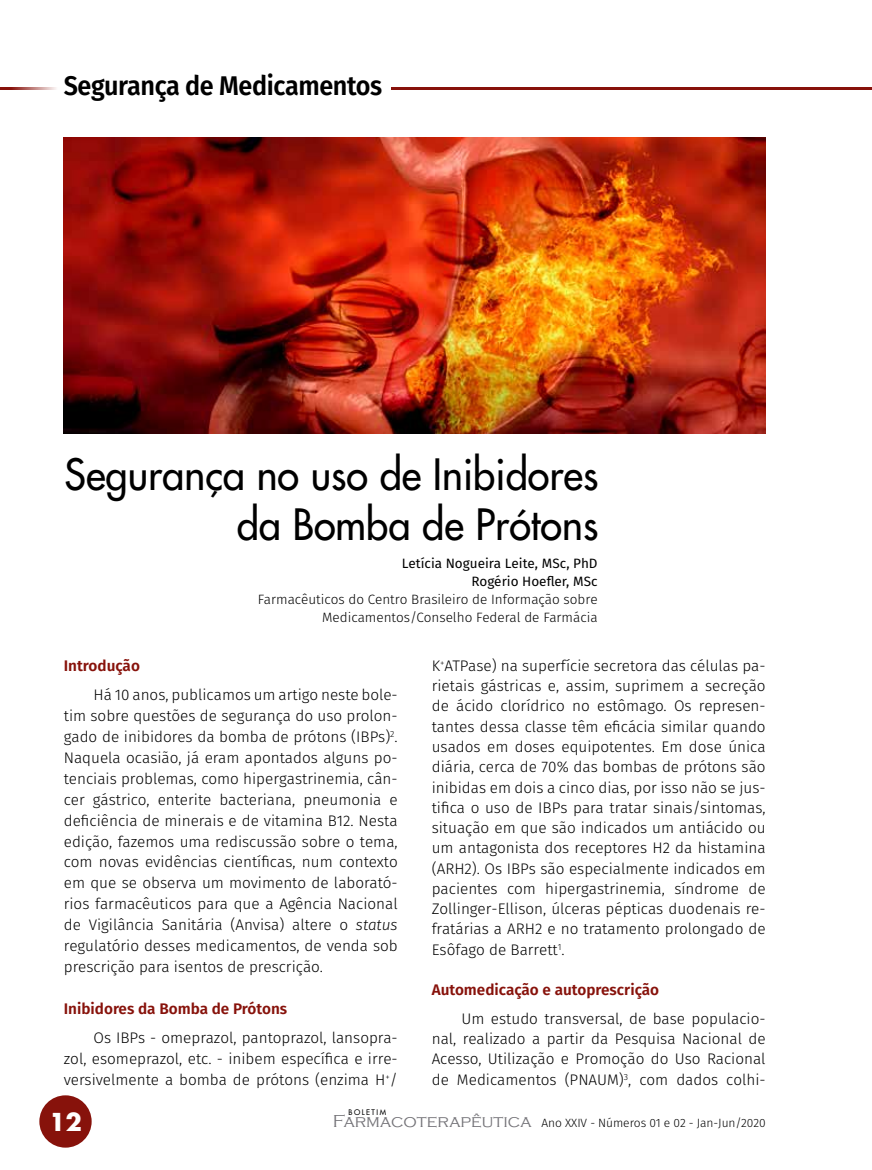
<style>
.page{position:relative;width:872px;height:1170px;background:#fff}
.page>*{position:absolute;margin:0;border:0;box-sizing:border-box;transform-origin:0 0}
.t1{font:42px/50.4px "Futura";color:#000;text-align:right;scale:.95 1}
.t2{font:600 27px "Fira Sans";letter-spacing:-.015em;color:#000;scale:.93 1}
.t3{font:700 24px "Futura";color:#fff}
.t4{font:300 17.85px "Copperplate Gothic";color:#737277}
.t5{font:300 15.3px/20.2px "Fira Sans";color:#000;text-align:justify}
.t6{font:600 15.3px "Fira Sans";color:#87120b}
.t7{font:300 13.5px/18px "Fira Sans";color:#000;text-align:right}
.t8{font:13.5px/18px "Fira Sans";color:#000;text-align:right}
.t9{font:300 12px "Fira Sans";letter-spacing:-.01em;color:#000}
.t10{font:7.5px "Futura";letter-spacing:.2em;color:#000}
.s1{font-style:italic}
</style>
<div class="page">
<div style="left:39px;top:1095px;width:53px;height:52px;background:#87120b;border-radius:50%"></div>
<hr style="left:391px;top:87px;width:481px;height:3px;background:#87120b">
<hr style="left:0;top:87px;width:64px;height:3px;background:#87120b">
<img style="left:64px;top:137px;width:701px;height:296px">
<h2 class="t2" style="left:64px;top:64px;width:344px">Segurança de Medicamentos</h2>
<h1 class="t1" style="left:65px;top:449px;width:563px">Segurança no uso de Inibidores da Bomba de Prótons</h1>
<p class="t8" style="left:402px;top:554px;width:197px">Letícia Nogueira Leite, MSc, PhD<br>Rogério Hoefler, MSc</p>
<p class="t7" style="left:258px;top:590px;width:341px">Farmacêuticos do Centro Brasileiro de Informação sobre<br>Medicamentos/Conselho Federal de Farmácia</p>
<p class="t6" style="left:64px;top:653px;width:78px">Introdução</p>
<p class="t5" style="left:64px;top:684px;width:335px;line-height:20.9px;text-indent:30px">Há 10 anos, publicamos um artigo neste bole&shy;tim sobre questões de segurança do uso prolon&shy;gado de inibidores da bomba de prótons (IBPs)<sup>2</sup>.<br>Naquela ocasião, já eram apontados alguns po&shy;tenciais problemas, como hipergastrinemia, cân&shy;cer gástrico, enterite bacteriana, pneumonia e deficiência de minerais e de vitamina B12. Nesta edição, fazemos uma rediscussão sobre o tema, com novas evidências científicas, num contexto em que se observa um movimento de laborató&shy;rios farmacêuticos para que a Agência Nacional de Vigilância Sanitária (Anvisa) altere o <span class="s1">status </span>regulatório desses medicamentos, de venda sob prescrição para isentos de prescrição.</p>
<p class="t6" style="left:64px;top:995px;width:225px">Inibidores da Bomba de Prótons</p>
<p class="t5" style="left:64px;top:1027px;width:335px;line-height:20.9px;text-indent:30px">Os IBPs - omeprazol, pantoprazol, lansopra&shy;zol, esomeprazol, etc. - inibem específica e irre&shy;versivelmente a bomba de prótons (enzima H<sup>+</sup>/</p>
<p class="t5" style="left:432px;top:655px;width:335px">K<sup>+</sup>ATPase) na superfície secretora das células pa&shy;rietais gástricas e, assim, suprimem a secreção de ácido clorídrico no estômago. Os represen&shy;tantes dessa classe têm eficácia similar quando usados em doses equipotentes. Em dose única diária, cerca de 70% das bombas de prótons são inibidas em dois a cinco dias, por isso não se jus&shy;tifica o uso de IBPs para tratar sinais/sintomas, situação em que são indicados um antiácido ou um antagonista dos receptores H2 da histamina (ARH2). Os IBPs são especialmente indicados em pacientes com hipergastrinemia, síndrome de Zollinger-Ellison, úlceras pépticas duodenais re&shy;fratárias a ARH2 e no tratamento prolongado de Esôfago de Barrett<sup>1</sup>.</p>
<p class="t6" style="left:432px;top:977px;width:229px">Automedicação e autoprescrição</p>
<p class="t5" style="left:432px;top:1008px;width:335px;text-indent:30px">Um estudo transversal, de base populacio&shy;nal, realizado a partir da Pesquisa Nacional de Acesso, Utilização e Promoção do Uso Racional de Medicamentos (PNAUM)<sup>3</sup>, com dados colhi-</p>
<h3 class="t3" style="left:49px;top:1105px;width:34px">12</h3>
<p class="t10" style="left:348px;top:1107px;width:39px">BOLETIM</p>
<p class="t4" style="left:333px;top:1111px;width:200px">Farmacoterapêutica</p>
<p class="t9" style="left:541px;top:1114px;width:225px">Ano XXIV - Números 01 e 02 ‑ Jan‑Jun/2020</p>
</div>
